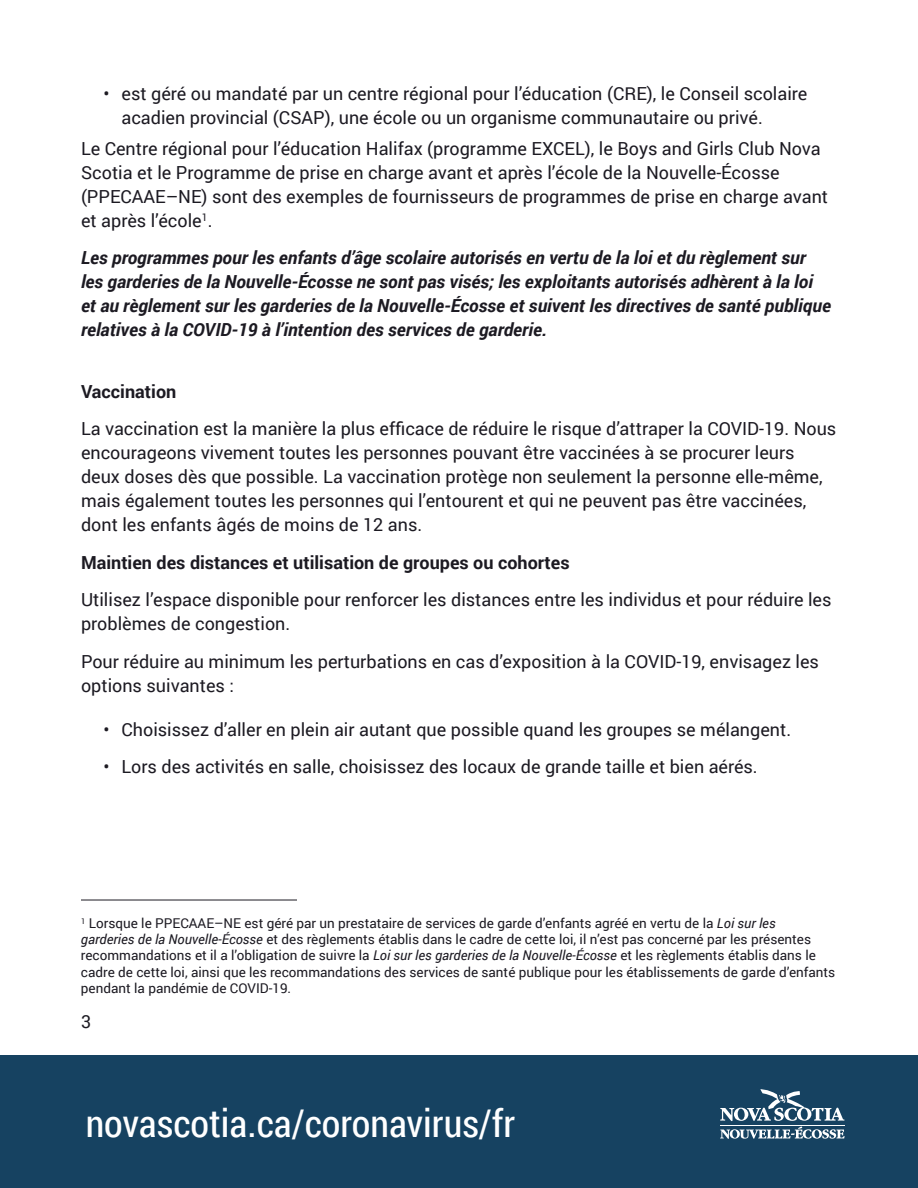
<style>
.page{position:relative;width:918px;height:1188px;background:#fff}
.page>*{position:absolute;margin:0;border:0;box-sizing:border-box;transform-origin:0 0}
.t1{font:38.25px "Roboto Condensed";color:#fff}
.t2{font:18px/24px "Roboto";color:#1c1a22}
.t3{font:italic 700 18px/24px "Roboto";color:#1c1a22}
.t4{font:700 18px "Roboto";color:#1c1a22}
.t5{font:13.5px/16.2px "Roboto";color:#1c1a22}
.s1{font-style:italic}
</style>
<div class="page">
<div style="left:0;top:1055px;width:918px;height:133px;background:#164261"></div>
<hr style="left:720px;top:1125px;width:125px;height:1px;background:#fff">
<svg style="left:720px;top:1089px;width:125px;height:32px"></svg>
<svg style="left:720px;top:1127px;width:125px;height:12px"></svg>
<hr style="left:81px;top:900px;width:216px;height:1px;background:#1c1a22">
<p class="t2" style="left:122px;top:81px;width:687px;text-indent:-18px">• est géré ou mandaté par un centre régional pour l’éducation (CRE), le Conseil scolaire acadien provincial (CSAP), une école ou un organisme communautaire ou privé.</p>
<p class="t2" style="left:81px;top:136px;width:749px">Le Centre régional pour l’éducation Halifax (programme EXCEL), le Boys and Girls Club Nova Scotia et le Programme de prise en charge avant et après l’école de la Nouvelle-Écosse (PPECAAE–NE) sont des exemples de fournisseurs de programmes de prise en charge avant et après l’école<sup>1</sup>.</p>
<p class="t3" style="left:81px;top:245px;width:752px">Les programmes pour les enfants d’âge scolaire autorisés en vertu de la loi et du règlement sur les garderies de la Nouvelle-Écosse ne sont pas visés; les exploitants autorisés adhèrent à la loi et au règlement sur les garderies de la Nouvelle-Écosse et suivent les directives de santé publique relatives à la COVID-19 à l’intention des services de garderie.</p>
<p class="t4" style="left:81px;top:378px;width:97px">Vaccination</p>
<p class="t2" style="left:81px;top:416px;width:757px">La vaccination est la manière la plus efficace de réduire le risque d’attraper la COVID-19. Nous encourageons vivement toutes les personnes pouvant être vaccinées à se procurer leurs deux doses dès que possible. La vaccination protège non seulement la personne elle-même, mais également toutes les personnes qui l’entourent et qui ne peuvent pas être vaccinées, dont les enfants âgés de moins de 12 ans.</p>
<p class="t4" style="left:81px;top:549px;width:490px">Maintien des distances et utilisation de groupes ou cohortes</p>
<p class="t2" style="left:81px;top:587px;width:752px">Utilisez l’espace disponible pour renforcer les distances entre les individus et pour réduire les problèmes de congestion.</p>
<p class="t2" style="left:81px;top:648px;width:740px">Pour réduire au minimum les perturbations en cas d’exposition à la COVID-19, envisagez les options suivantes :</p>
<p class="t2" style="left:104px;top:717px;width:689px">• Choisissez d’aller en plein air autant que possible quand les groupes se mélangent.</p>
<p class="t2" style="left:104px;top:754px;width:656px">• Lors des activités en salle, choisissez des locaux de grande taille et bien aérés.</p>
<p class="t5" style="left:81px;top:915px;width:756px"><sup>1</sup> Lorsque le PPECAAE–NE est géré par un prestataire de services de garde d’enfants agréé en vertu de la <span class="s1">Loi sur les<br>garderies de la Nouvelle-Écosse</span> et des règlements établis dans le cadre de cette loi, il n’est pas concerné par les présentes recommandations et il a l’obligation de suivre la <span class="s1">Loi sur les garderies de la Nouvelle-Écosse</span> et les règlements établis dans le cadre de cette loi, ainsi que les recommandations des services de santé publique pour les établissements de garde d’enfants pendant la pandémie de COVID-19.</p>
<p class="t2" style="left:81px;top:1008px;width:12px">3</p>
<h1 class="t1" style="left:86px;top:1097px;width:431px">novascotia.ca/coronavirus/fr</h1>
</div>
